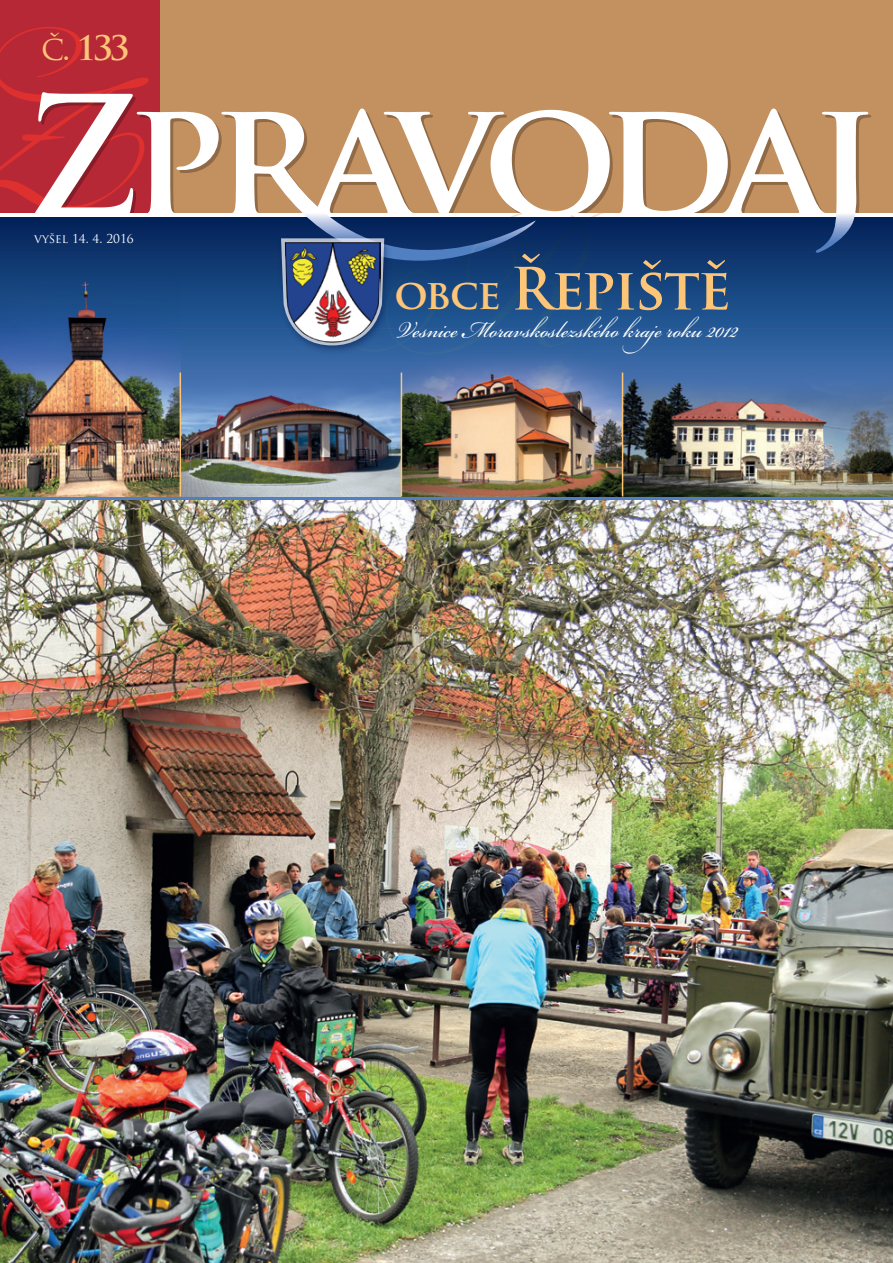
<style>
.page{position:relative;width:893px;height:1263px;background:#fff}
.page>*{position:absolute;margin:0;border:0;box-sizing:border-box;transform-origin:0 0}
.t1{font:700 56.7px "Trajan Pro";letter-spacing:-.03em;color:#fdc577}
.t2{font:36px "Bickham Script Pro";color:#fff;scale:.9 1}
.t3{font:700 33px "Trajan Pro";color:#fdc577}
.t4{font:12px "Trajan Pro";color:#fff}
.s1{font-weight:400}
.s2{font-size:40.5px}
</style>
<div class="page">
<div style="left:0;top:0;width:893px;height:213px;background:#c39160"></div>
<div style="left:0;top:0;width:159px;height:213px;background:#b72837"></div>
<svg style="left:0;top:217px;width:893px;height:283px;background:#33619f"></svg>
<img style="left:180px;top:363px;width:221px;height:134px">
<img style="left:0;top:355px;width:180px;height:142px">
<img style="left:623px;top:361px;width:270px;height:136px">
<img style="left:402px;top:355px;width:221px;height:142px">
<hr style="left:180px;top:373px;width:1px;height:124px;background:#fdc577">
<hr style="left:401px;top:373px;width:1px;height:124px;background:#fdc577">
<hr style="left:622px;top:373px;width:1px;height:124px;background:#fdc577">
<img style="left:231px;top:355px;width:207px;height:46px">
<svg style="left:0;top:27px;width:871px;height:328px"></svg>
<img style="left:285px;top:241px;width:95px;height:101px">
<img style="left:0;top:500px;width:893px;height:763px">
<p class="t3" style="left:41px;top:28px;width:90px"><span class="s1">Č.</span> 133</p>
<p class="t4" style="left:34px;top:231px;width:101px">VYŠEL 14. 4. 2016</p>
<h1 class="t1" style="left:394px;top:254px;width:338px"><span class="s2">obce</span> Řepiště</h1>
<p class="t2" style="left:398px;top:303px;width:380px">Vesnice Moravskoslezského kraje roku 2012</p>
</div>
